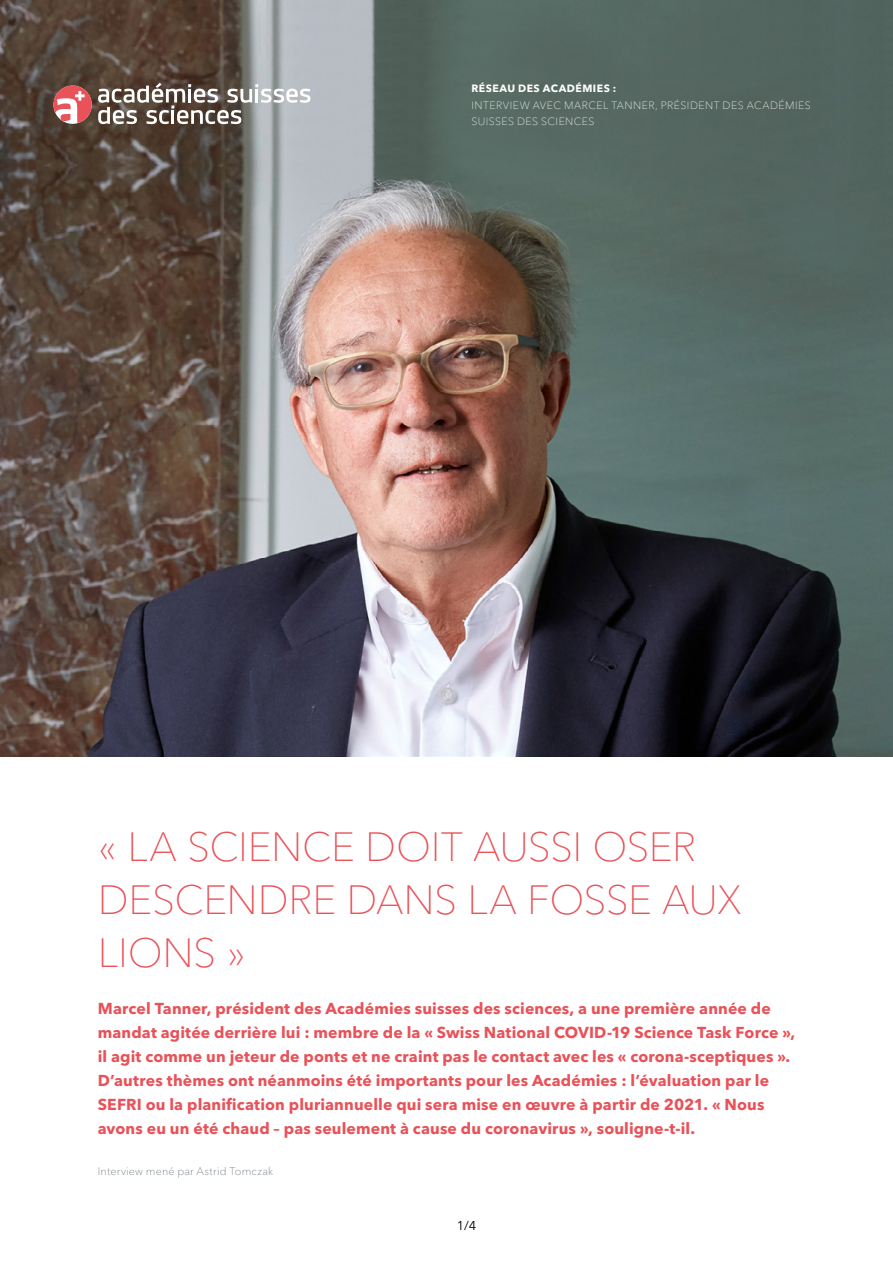
<style>
.page{position:relative;width:893px;height:1263px;background:#fff}
.page>*{position:absolute;margin:0;border:0;box-sizing:border-box;transform-origin:0 0}
.t1{font:100 40.5px/52.7px "Avenir Next LT Pro";letter-spacing:-.01em;color:#e85258}
.t2{font:700 15.75px/24px "Avenir Next LT Pro";letter-spacing:.01em;color:#e85258}
.t3{font:12.75px "Avenir Next LT Pro";color:#000}
.t4{font:100 10.95px "Avenir Next LT Pro";letter-spacing:.02em;color:#656f76}
.t5{font:100 10.5px/16.5px "Avenir Next LT Pro";letter-spacing:.045em;color:#fff}
.t6{font:700 10.5px "Avenir Next LT Pro";letter-spacing:.045em;color:#fff}
</style>
<div class="page">
<img style="left:0;top:0;width:893px;height:756px">
<svg style="left:53px;top:86px;width:39px;height:37px"></svg>
<svg style="left:98px;top:83px;width:212px;height:41px"></svg>
<p class="t6" style="left:471px;top:82px;width:147px">RÉSEAU DES ACADÉMIES :</p>
<p class="t5" style="left:471px;top:97px;width:7px">INTER</p>
<p class="t5" style="left:471px;top:97px;width:341px;text-indent:31px">VIEW AVEC MARCEL TANNER, PRÉSIDENT DES ACADÉM IES<br>SUISSES DES SCIENCES</p>
<h1 class="t1" style="left:98px;top:821px;width:645px">« LA SCIENCE DOIT AUSSI OSER<br>DESCENDRE DANS LA FOSSE AUX<br>LIONS »</h1>
<p class="t2" style="left:98px;top:996px;width:699px">Marcel Tanner, président des Académies suisses des sciences, a une première année de mandat agitée derrière lui : membre de la « Swiss National COVID-19 Science Task Force », il agit comme un jeteur de ponts et ne craint pas le contact avec les « corona-sceptiques ».<br>D’autres thèmes ont néanmoins été importants pour les Académies : l’évaluation par le SEFRI ou la planification pluriannuelle qui sera mise en œuvre à partir de 2021. « Nous avons eu un été chaud – pas seulement à cause du coronavirus », souligne-t-il.</p>
<p class="t4" style="left:98px;top:1165px;width:177px">I NTERVIEW MENÉ PAR ASTRID TOMCZAK</p>
<p class="t3" style="left:457px;top:1218px;width:21px">1/4</p>
</div>
